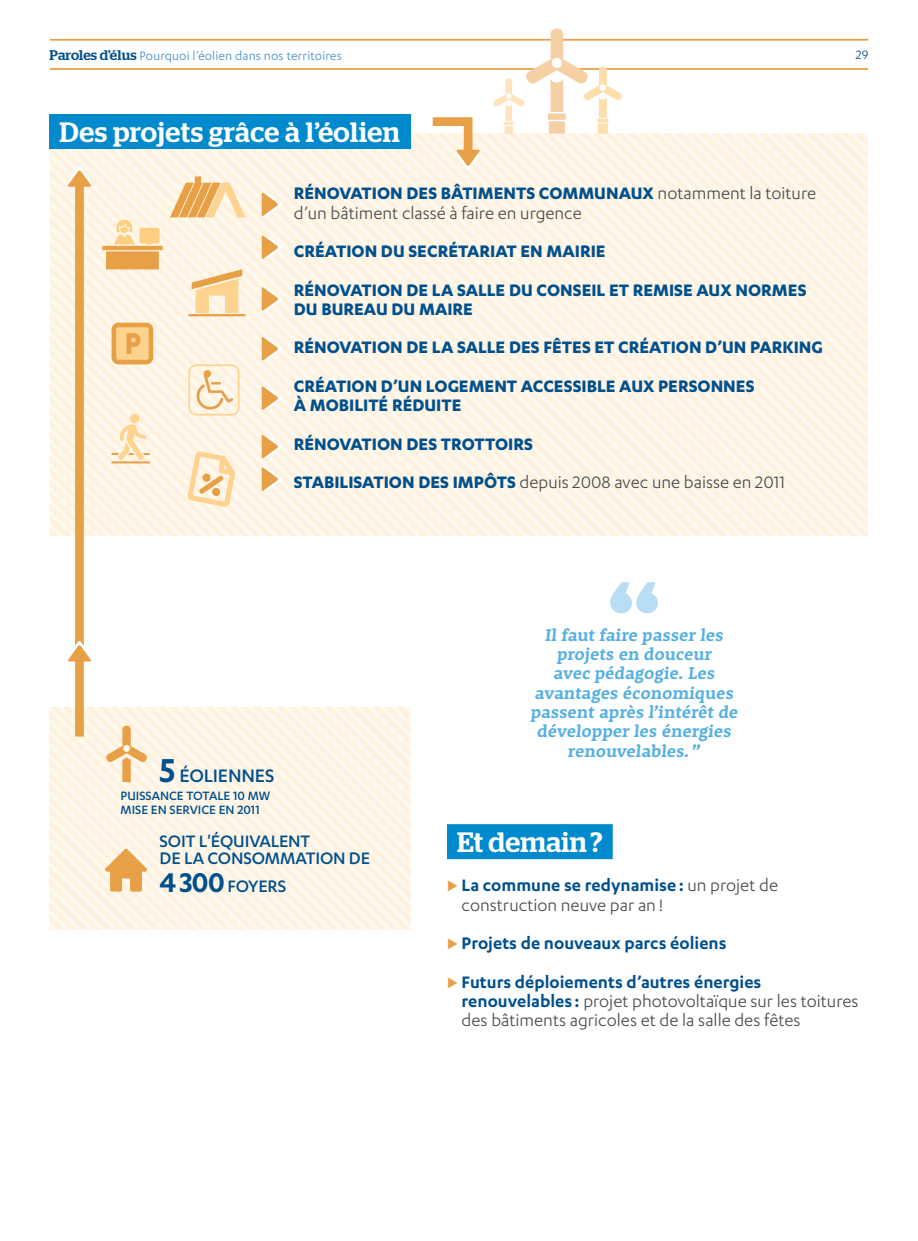
<style>
.page{position:relative;width:918px;height:1241px;background:#fff}
.page>*{position:absolute;margin:0;border:0;box-sizing:border-box;transform-origin:0 0}
.t1{font:500 28px "Stag";letter-spacing:.015em;color:#fff}
.t2{font:500 21px "Karbon";letter-spacing:-.01em;color:#00508d}
.Dvpt_p1{font:19.25px/19.2px "Karbon";color:#4b4c4d}
.Dvpt_p1-2{font:700 19.25px/19.2px "Karbon";color:#00508d}
.t3{font:500 19.25px/17.5px "Karbon";letter-spacing:-.01em;color:#00508d}
.Dvpt_p1-3{font:600 19.25px "Karbon";color:#00508d}
.t4{font:700 17.5px/19.2px "Rooney";color:#57b0e2;text-align:center}
.t5{font:14px "Karbon";letter-spacing:.01em;color:#448dcb}
.t6{font:500 14px "Karbon";color:#00508d}
.t7{font:14px "Karbon";color:#00508d}
.s1{font-family:"Stag";font-weight:500;color:#00508d}
.s2{font-weight:700;color:#00508d}
.s3{font-weight:600;font-size:38.5px}
.s4{font-weight:600;font-size:31.5px}
.s5{font-family:"Ludwig Pro";font-size:22.75px;color:#e8a046}
.s6{font-weight:600;color:#00508d}
.s7{font-family:"Ludwig Pro";font-weight:400;font-size:22.75px;color:#e8a046}
</style>
<div class="page">
<hr style="left:50px;top:39px;width:817px;height:2px;background:#e8a046">
<hr style="left:50px;top:68px;width:817px;height:2px;background:#e8a046">
<svg style="left:492px;top:29px;width:131px;height:105px"></svg>
<svg style="left:50px;top:149px;width:360px;height:387px;background:#fdf4e5"></svg>
<svg style="left:416px;top:134px;width:12px;height:402px;background:#fef4e5"></svg>
<svg style="left:428px;top:171px;width:24px;height:365px;background:#fef4e5"></svg>
<svg style="left:452px;top:134px;width:89px;height:402px;background:#fef4e5"></svg>
<svg style="left:541px;top:134px;width:179px;height:402px;background:#fef4e5"></svg>
<svg style="left:720px;top:134px;width:36px;height:402px;background:#fef4e5"></svg>
<svg style="left:756px;top:134px;width:111px;height:402px;background:#fef4e5"></svg>
<svg style="left:262px;top:234px;width:21px;height:26px"></svg>
<svg style="left:262px;top:286px;width:21px;height:25px"></svg>
<svg style="left:262px;top:336px;width:21px;height:25px"></svg>
<svg style="left:262px;top:385px;width:21px;height:26px"></svg>
<svg style="left:262px;top:434px;width:21px;height:25px"></svg>
<svg style="left:262px;top:192px;width:21px;height:25px"></svg>
<div style="left:447px;top:824px;width:166px;height:35px;background:#008ace"></div>
<svg style="left:50px;top:707px;width:361px;height:222px;background:#fdf2e1"></svg>
<svg style="left:262px;top:466px;width:21px;height:25px"></svg>
<svg style="left:610px;top:582px;width:48px;height:31px"></svg>
<div style="left:49px;top:114px;width:362px;height:35px;background:#008ace"></div>
<svg style="left:424px;top:117px;width:57px;height:54px"></svg>
<svg style="left:188px;top:364px;width:51px;height:51px;background:#fbe6c8"></svg>
<div style="left:75px;top:184px;width:9px;height:552px;background:#e8a046"></div>
<svg style="left:67px;top:165px;width:25px;height:22px"></svg>
<svg style="left:68px;top:639px;width:23px;height:22px"></svg>
<svg style="left:112px;top:414px;width:38px;height:49px;background:#fce7c6"></svg>
<svg style="left:170px;top:176px;width:75px;height:41px;background:#f5cf9c"></svg>
<svg style="left:102px;top:220px;width:60px;height:49px;background:#f5ca90"></svg>
<svg style="left:192px;top:269px;width:50px;height:44px;background:#fad9a7"></svg>
<hr style="left:188px;top:314px;width:57px;height:2px;background:#e8a046">
<svg style="left:112px;top:322px;width:41px;height:42px;background:#f3bc6f"></svg>
<svg style="left:188px;top:451px;width:47px;height:55px;background:#fbe1b9"></svg>
<p class="t5" style="left:50px;top:48px;width:294px"><span class="s1">Paroles d'élus</span> Pourquoi l’éolien dans nos territoires</p>
<p class="t7" style="left:856px;top:47px;width:14px">29</p>
<p class="t1" style="left:60px;top:116px;width:342px">Des projets grâce à l’éolien</p>
<p class="Dvpt_p1" style="left:294px;top:183px;width:524px"><span class="s2">RÉNOVATION DES BÂTIMENTS COMMUNAUX</span> notamment la toiture d’un bâtiment classé à faire en urgence</p>
<p class="Dvpt_p1-2" style="left:294px;top:241px;width:313px">CRÉATION DU SECRÉTARIAT EN MAIRIE</p>
<p class="Dvpt_p1-2" style="left:294px;top:279px;width:514px">RÉNOVATION DE LA SALLE DU CONSEIL ET REMISE AUX NORMES<br>DU BUREAU DU MAIRE</p>
<p class="Dvpt_p1-2" style="left:294px;top:337px;width:530px">RÉNOVATION DE LA SALLE DES FÊTES ET CRÉATION D’UN PARKING</p>
<p class="Dvpt_p1-2" style="left:294px;top:375px;width:462px">CRÉATION D’UN LOGEMENT ACCESSIBLE AUX PERSONNES<br>À MOBILITÉ RÉDUITE</p>
<p class="Dvpt_p1-2" style="left:294px;top:433px;width:240px">RÉNOVATION DES TROTTOIRS</p>
<p class="Dvpt_p1" style="left:294px;top:472px;width:493px"><span class="s2">STABILISATION DES IMPÔTS</span> depuis 2008 avec une baisse en 2011</p>
<p class="t2" style="left:160px;top:763px;width:116px"><span class="s3">5</span> ÉOLIENNES</p>
<p class="t6" style="left:121px;top:788px;width:151px">PUISSANCE TOTALE 10 MW</p>
<p class="t6" style="left:121px;top:802px;width:141px">MISE EN SERVICE EN 2011</p>
<p class="t3" style="left:160px;top:831px;width:212px">SOIT L'ÉQUIVALENT<br>DE LA CONSOMMATION DE</p>
<p class="t3" style="left:160px;top:876px;width:128px"><span class="s4">4300</span> FOYERS</p>
<p class="t4" style="left:530px;top:624px;width:211px">Il faut faire passer les projets en douceur<br>avec pédagogie. Les avantages économiques passent après l’intérêt de développer les énergies renouvelables.”</p>
<p class="t1" style="left:457px;top:825px;width:147px">Et demain ?</p>
<p class="Dvpt_p1" style="left:461px;top:875px;width:318px;text-indent:-15px"><span class="s5">▶</span> <span class="s6">La commune se redynamise :</span> un projet de construction neuve par an!</p>
<p class="Dvpt_p1-3" style="left:447px;top:932px;width:281px"><span class="s7">▶</span> Projets de nouveaux parcs éoliens</p>
<p class="Dvpt_p1" style="left:461px;top:971px;width:398px;text-indent:-15px"><span class="s5">▶</span> <span class="s6">Futurs déploiements d’autres énergies renouvelables :</span> projet photovoltaïque sur les toitures des bâtiments agricoles et de la salle des fêtes</p>
</div>
